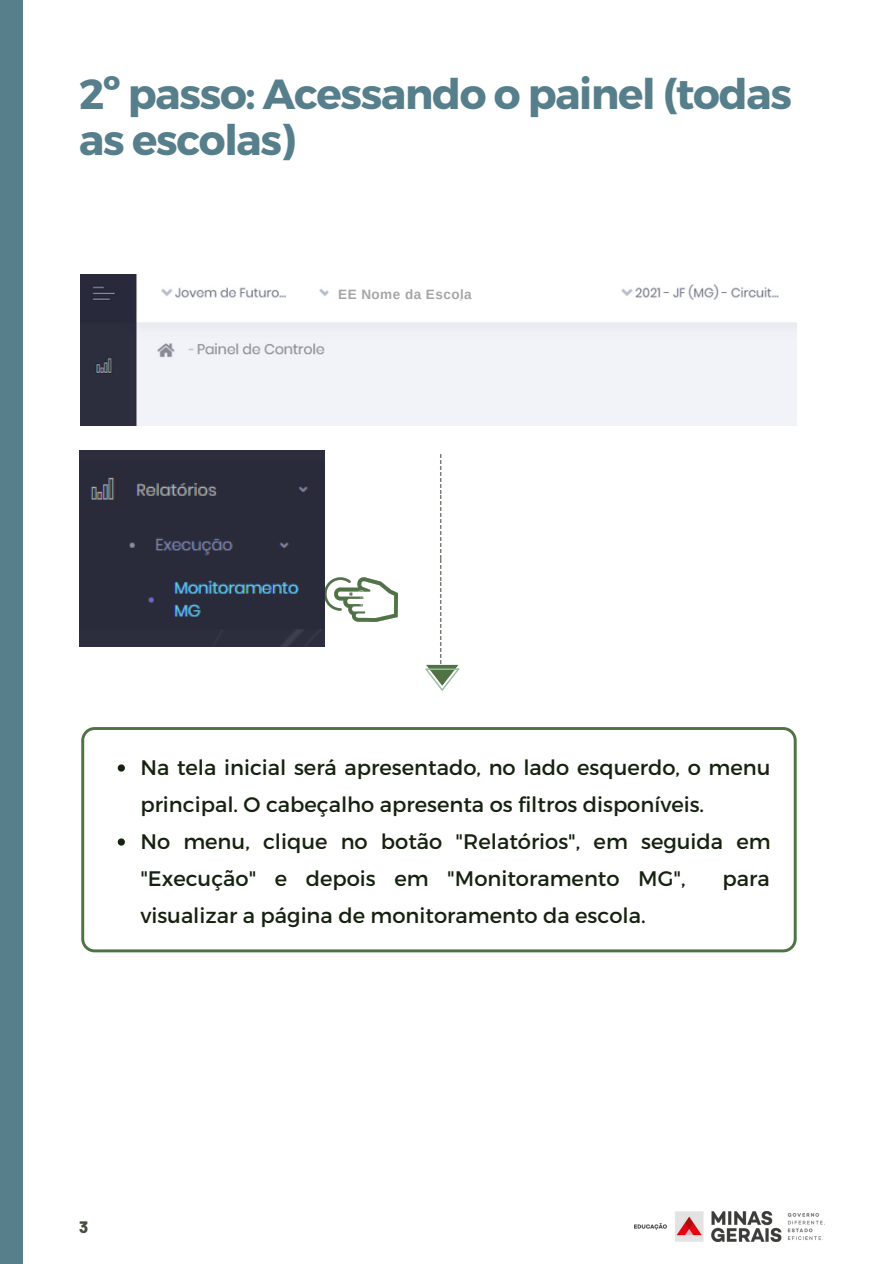
<style>
.page{position:relative;width:894px;height:1264px;background:#fff}
.page>*{position:absolute;margin:0;border:0;box-sizing:border-box;transform-origin:0 0}
.t1{font:700 42px/46.2px "Montserrat";letter-spacing:-.03em;color:#567f8b}
.t2{font:21px/37px "Montserrat";color:#162210}
.t3{font:100 20.25px "Manjari";color:#2b3825}
.t4{font:800 16.5px "Barlow";color:#414f3b}
.t5{font:700 13.5px "Arimo";letter-spacing:.035em;color:#a6a6a6}
</style>
<div class="page">
<svg style="left:81px;top:727px;width:715px;height:225px"></svg>
<svg style="left:118px;top:764px;width:7px;height:7px"></svg>
<svg style="left:118px;top:838px;width:7px;height:7px"></svg>
<div style="left:0;top:0;width:23px;height:1263px;background:#567f8b"></div>
<svg style="left:425px;top:665px;width:34px;height:25px"></svg>
<img style="left:634px;top:1211px;width:189px;height:30px">
<img style="left:325px;top:577px;width:73px;height:44px">
<img style="left:79px;top:451px;width:246px;height:195px">
<img style="left:80px;top:274px;width:716px;height:151px">
<p class="t1" style="left:79px;top:69px;width:714px">2º passo: Acessando o painel (todas as escolas)</p>
<p class="t5" style="left:338px;top:287px;width:135px">EE Nome da Escola</p>
<p class="t3" style="left:431px;top:665px;width:213px;rotate:-90deg">------------------------------------</p>
<p class="t2" style="left:140px;top:748px;width:631px">Na tela inicial será apresentado, no lado esquerdo, o menu principal. O cabeçalho apresenta os filtros disponíveis.</p>
<p class="t2" style="left:140px;top:822px;width:631px">No menu, clique no botão "Relatórios", em seguida em "Execução" e depois em "Monitoramento MG",</p>
<p class="t2" style="left:722px;top:859px;width:49px">para</p>
<p class="t2" style="left:140px;top:896px;width:506px">visualizar a página de monitoramento da escola.</p>
<p class="t4" style="left:79px;top:1216px;width:11px">3</p>
</div>
